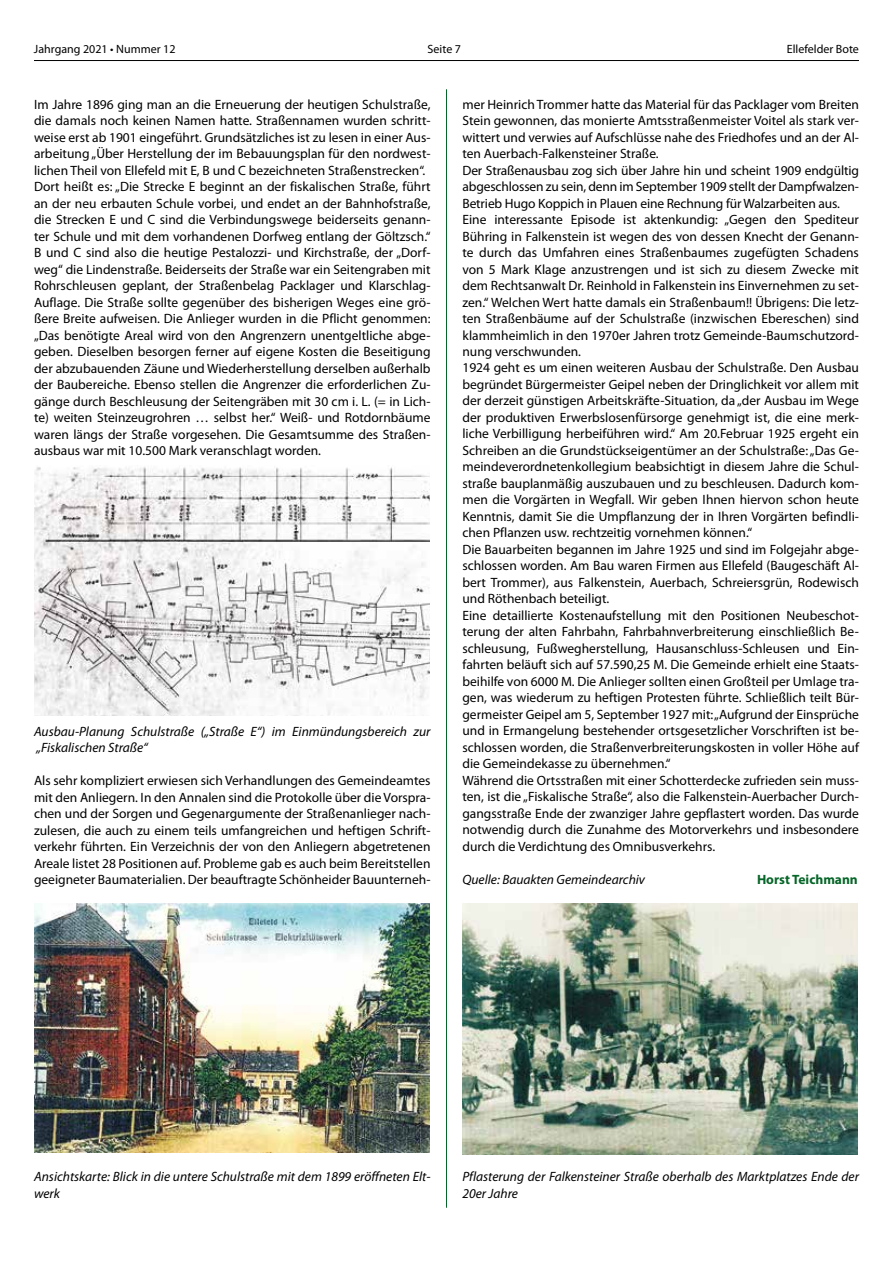
<style>
.page{position:relative;width:893px;height:1263px;background:#fff}
.page>*{position:absolute;margin:0;border:0;box-sizing:border-box;transform-origin:0 0}
.t1{font:13.5px/16.5px "Myriad Pro";color:#000}
.t2{font:italic 13.5px/16.5px "Myriad Pro";color:#000}
.t3{font:700 13.5px "Myriad Pro";color:#066528}
.t4{font:12px "Myriad Pro";color:#000}
</style>
<div class="page">
<hr style="left:34px;top:60px;width:825px;height:1px;background:#000">
<hr style="left:446px;top:89px;width:1px;height:1119px;background:#066528">
<img style="left:34px;top:467px;width:395px;height:249px">
<img style="left:462px;top:903px;width:396px;height:251px">
<img style="left:34px;top:903px;width:395px;height:250px">
<p class="t4" style="left:34px;top:42px;width:143px">Jahrgang 2021 • Nummer 12</p>
<p class="t4" style="left:428px;top:42px;width:35px">Seite 7</p>
<p class="t4" style="left:787px;top:42px;width:74px">Ellefelder Bote</p>
<p class="t1" style="left:34px;top:96px;width:398px">Im Jahre 1896 ging man an die Erneuerung der heutigen Schulstraße, die damals noch keinen Namen hatte. Straßennamen wurden schritt&shy;weise erst ab 1901 eingeführt. Grundsätzliches ist zu lesen in einer Aus&shy;arbeitung „Über Herstellung der im Bebauungsplan für den nordwest&shy;lichen Theil von Ellefeld mit E, B und C bezeichneten Straßenstrecken“.<br>Dort heißt es: „Die Strecke E beginnt an der fiskalischen Straße, führt an der neu erbauten Schule vorbei, und endet an der Bahnhofstraße, die Strecken E und C sind die Verbindungswege beiderseits genann&shy;ter Schule und mit dem vorhandenen Dorfweg entlang der Göltzsch.“ B und C sind also die heutige Pestalozzi- und Kirchstraße, der „Dorf&shy;weg“ die Lindenstraße. Beiderseits der Straße war ein Seitengraben mit Rohrschleusen geplant, der Straßenbelag Packlager und Klarschlag-Auflage. Die Straße sollte gegenüber des bisherigen Weges eine grö&shy;ßere Breite aufweisen. Die Anlieger wurden in die Pflicht genommen: „Das benötigte Areal wird von den Angrenzern unentgeltliche abge&shy;geben. Dieselben besorgen ferner auf eigene Kosten die Beseitigung der abzubauenden Zäune und Wiederherstellung derselben außerhalb der Baubereiche. Ebenso stellen die Angrenzer die erforderlichen Zu&shy;gänge durch Beschleusung der Seitengräben mit 30 cm i. L. (= in Lich&shy;te) weiten Steinzeugrohren … selbst her.“ Weiß- und Rotdornbäume waren längs der Straße vorgesehen. Die Gesamtsumme des Straßen&shy;ausbaus war mit 10.500 Mark veranschlagt worden.</p>
<p class="t2" style="left:34px;top:723px;width:398px">Ausbau-Planung Schulstraße („Straße E“) im Einmündungsbereich zur „Fiskalischen Straße“</p>
<p class="t1" style="left:34px;top:772px;width:398px;text-align:justify">Als sehr kompliziert erwiesen sich Verhandlungen des Gemeindeamtes mit den Anliegern. In den Annalen sind die Protokolle über die Vorspra&shy;chen und der Sorgen und Gegenargumente der Straßenanlieger nach&shy;zulesen, die auch zu einem teils umfangreichen und heftigen Schrift&shy;verkehr führten. Ein Verzeichnis der von den Anliegern abgetretenen Areale listet 28 Positionen auf. Probleme gab es auch beim Bereitstellen geeigneter Baumaterialien. Der beauftragte Schönheider Bauunterneh-</p>
<p class="t1" style="left:462px;top:96px;width:398px">mer Heinrich Trommer hatte das Material für das Packlager vom Breiten Stein gewonnen, das monierte Amtsstraßenmeister Voitel als stark ver&shy;wittert und verwies auf Aufschlüsse nahe des Friedhofes und an der Al&shy;ten Auerbach-Falkensteiner Straße.<br>Der Straßenausbau zog sich über Jahre hin und scheint 1909 endgültig abgeschlossen zu sein, denn im September 1909 stellt der Dampfwalzen-Betrieb Hugo Koppich in Plauen eine Rechnung für Walzarbeiten aus.<br>Eine interessante Episode ist aktenkundig: „Gegen den Spediteur Bühring in Falkenstein ist wegen des von dessen Knecht der Genann&shy;te durch das Umfahren eines Straßenbaumes zugefügten Schadens von 5 Mark Klage anzustrengen und ist sich zu diesem Zwecke mit dem Rechtsanwalt Dr. Reinhold in Falkenstein ins Einvernehmen zu set&shy;zen.“ Welchen Wert hatte damals ein Straßenbaum!! Übrigens: Die letz&shy;ten Straßenbäume auf der Schulstraße (inzwischen Ebereschen) sind klammheimlich in den 1970er Jahren trotz Gemeinde-Baumschutzord&shy;nung verschwunden.<br>1924 geht es um einen weiteren Ausbau der Schulstraße. Den Ausbau begründet Bürgermeister Geipel neben der Dringlichkeit vor allem mit der derzeit günstigen Arbeitskräfte-Situation, da „der Ausbau im Wege der produktiven Erwerbslosenfürsorge genehmigt ist, die eine merk&shy;liche Verbilligung herbeiführen wird.“ Am 20.Februar 1925 ergeht ein Schreiben an die Grundstückseigentümer an der Schulstraße: „Das Ge&shy;meindeverordnetenkollegium beabsichtigt in diesem Jahre die Schul&shy;straße bauplanmäßig auszubauen und zu beschleusen. Dadurch kom&shy;men die Vorgärten in Wegfall. Wir geben Ihnen hiervon schon heute Kenntnis, damit Sie die Umpflanzung der in Ihren Vorgärten befindli&shy;chen Pflanzen usw. rechtzeitig vornehmen können.“<br>Die Bauarbeiten begannen im Jahre 1925 und sind im Folgejahr abge&shy;schlossen worden. Am Bau waren Firmen aus Ellefeld (Baugeschäft Al&shy;bert Trommer), aus Falkenstein, Auerbach, Schreiersgrün, Rodewisch und Röthenbach beteiligt.<br>Eine detaillierte Kostenaufstellung mit den Positionen Neubeschot&shy;terung der alten Fahrbahn, Fahrbahnverbreiterung einschließlich Be&shy;schleusung, Fußwegherstellung, Hausanschluss-Schleusen und Ein&shy;fahrten beläuft sich auf 57.590,25 M. Die Gemeinde erhielt eine Staats&shy;beihilfe von 6000 M. Die Anlieger sollten einen Großteil per Umlage tra&shy;gen, was wiederum zu heftigen Protesten führte. Schließlich teilt Bür&shy;germeister Geipel am 5, September 1927 mit: „Aufgrund der Einsprüche und in Ermangelung bestehender ortsgesetzlicher Vorschriften ist be&shy;schlossen worden, die Straßenverbreiterungskosten in voller Höhe auf die Gemeindekasse zu übernehmen.“<br>Während die Ortsstraßen mit einer Schotterdecke zufrieden sein muss&shy;ten, ist die „Fiskalische Straße“, also die Falkenstein-Auerbacher Durch&shy;gangsstraße Ende der zwanziger Jahre gepflastert worden. Das wurde notwendig durch die Zunahme des Motorverkehrs und insbesondere durch die Verdichtung des Omnibusverkehrs.</p>
<p class="t2" style="left:462px;top:871px;width:184px">Quelle: Bauakten Gemeindearchiv</p>
<p class="t3" style="left:757px;top:871px;width:102px">Horst Teichmann</p>
<p class="t2" style="left:34px;top:1168px;width:397px">Ansichtskarte: Blick in die untere Schulstraße mit dem 1899 eröffneten Elt&shy;werk</p>
<p class="t2" style="left:462px;top:1168px;width:398px">Pflasterung der Falkensteiner Straße oberhalb des Marktplatzes Ende der<br>20er Jahre</p>
</div>
